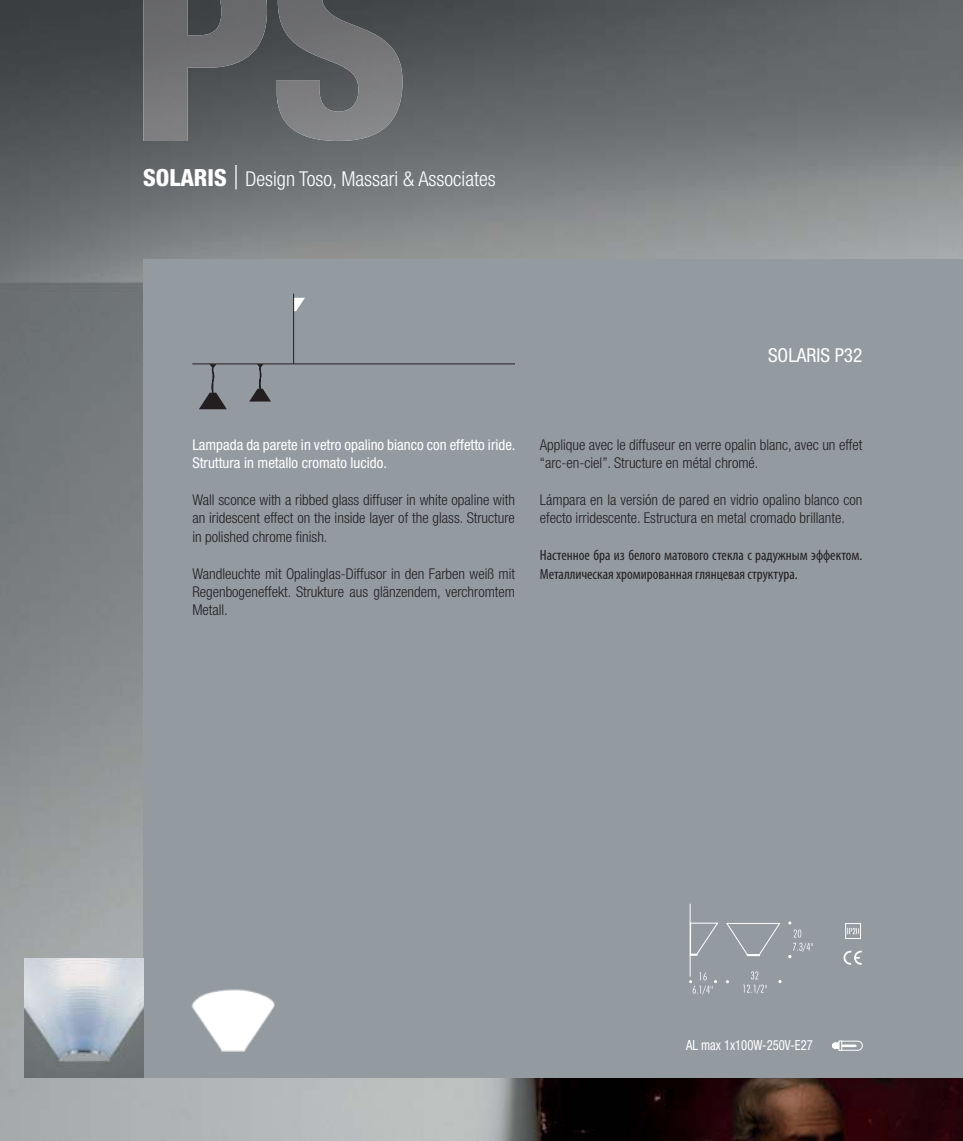
<style>
.page{position:relative;width:963px;height:1141px;background:#fff}
.page>*{position:absolute;margin:0;border:0;box-sizing:border-box;transform-origin:0 0}
.t1{font:300 condensed 20.47px "Helvetica Neue LT Std";color:#fff}
.t2{font:condensed 19.25px "Helvetica Neue LT Std";color:#fff}
.t3{font:300 condensed 14.88px/18.4px "Helvetica Neue LT Std";color:#231f20;text-align:justify}
.t4{font:condensed 14.88px/18.4px "Myriad Pro";color:#231f20}
.t5{font:condensed 14.88px/18.4px "Helvetica Neue LT Std";color:#fff}
.t6{font:condensed 14px "Helvetica Neue LT Std";color:#fff;scale:.9 1}
.s1{font-weight:800;font-size:23.62px}
.s2{font-weight:100;font-size:33.07px}
</style>
<div class="page">
<img style="left:0;top:0;width:962px;height:1141px">
<div style="left:144px;top:259px;width:818px;height:819px;background:#939ba1"></div>
<img style="left:191px;top:989px;width:84px;height:63px">
<svg style="left:249px;top:365px;width:22px;height:37px"></svg>
<svg style="left:199px;top:365px;width:28px;height:44px"></svg>
<svg style="left:294px;top:298px;width:11px;height:13px"></svg>
<hr style="left:293px;top:294px;width:1px;height:70px;background:#231f20">
<hr style="left:192px;top:364px;width:323px;height:1px;background:#231f20">
<svg style="left:832px;top:1040px;width:30px;height:11px"></svg>
<img style="left:24px;top:959px;width:120px;height:119px">
<svg style="left:843px;top:950px;width:19px;height:15px"></svg>
<div style="left:845px;top:923px;width:15px;height:16px;border:1px solid #fff"></div>
<svg style="left:847px;top:928px;width:10px;height:6px"></svg>
<img style="left:143px;top:0;width:124px;height:141px">
<img style="left:277px;top:0;width:125px;height:141px">
<svg style="left:788px;top:922px;width:24px;height:36px"></svg>
<svg style="left:689px;top:903px;width:92px;height:92px"></svg>
<h1 class="t1" style="left:143px;top:171px;width:354px"><span class="s1">SOLARIS</span> <span class="s2">|</span> Design Toso, Massari &amp; Associates</h1>
<p class="t2" style="left:768px;top:345px;width:96px">SOLARIS P32</p>
<p class="t5" style="left:192px;top:436px;width:324px">Lampada da parete in vetro opalino bianco con effetto iride.<br>Struttura in metallo cromato lucido.</p>
<p class="t3" style="left:192px;top:492px;width:324px">Wall sconce with a ribbed glass diffuser in white opaline with an iridescent effect on the inside layer of the glass. Structure in polished chrome finish.</p>
<p class="t3" style="left:192px;top:565px;width:324px">Wandleuchte mit Opalinglas-Diffusor in den Farben weiß mit Regenbogeneffekt. Strukture aus glänzendem, verchromtem Metall.</p>
<p class="t3" style="left:539px;top:437px;width:324px">Applique avec le diffuseur en verre opalin blanc, avec un effet “arc-en-ciel”. Structure en métal chromé.</p>
<p class="t3" style="left:539px;top:492px;width:324px">Lámpara en la versión de pared en vidrio opalino blanco con efecto irridescente. Estructura en metal cromado brillante.</p>
<p class="t4" style="left:539px;top:546px;width:324px">Настенное бра из белого матового стекла с радужным эффектом.<br>Металлическая хромированная глянцевая структура.</p>
<p class="t6" style="left:686px;top:1037px;width:142px">AL max 1x100W-250V-E27</p>
</div>
